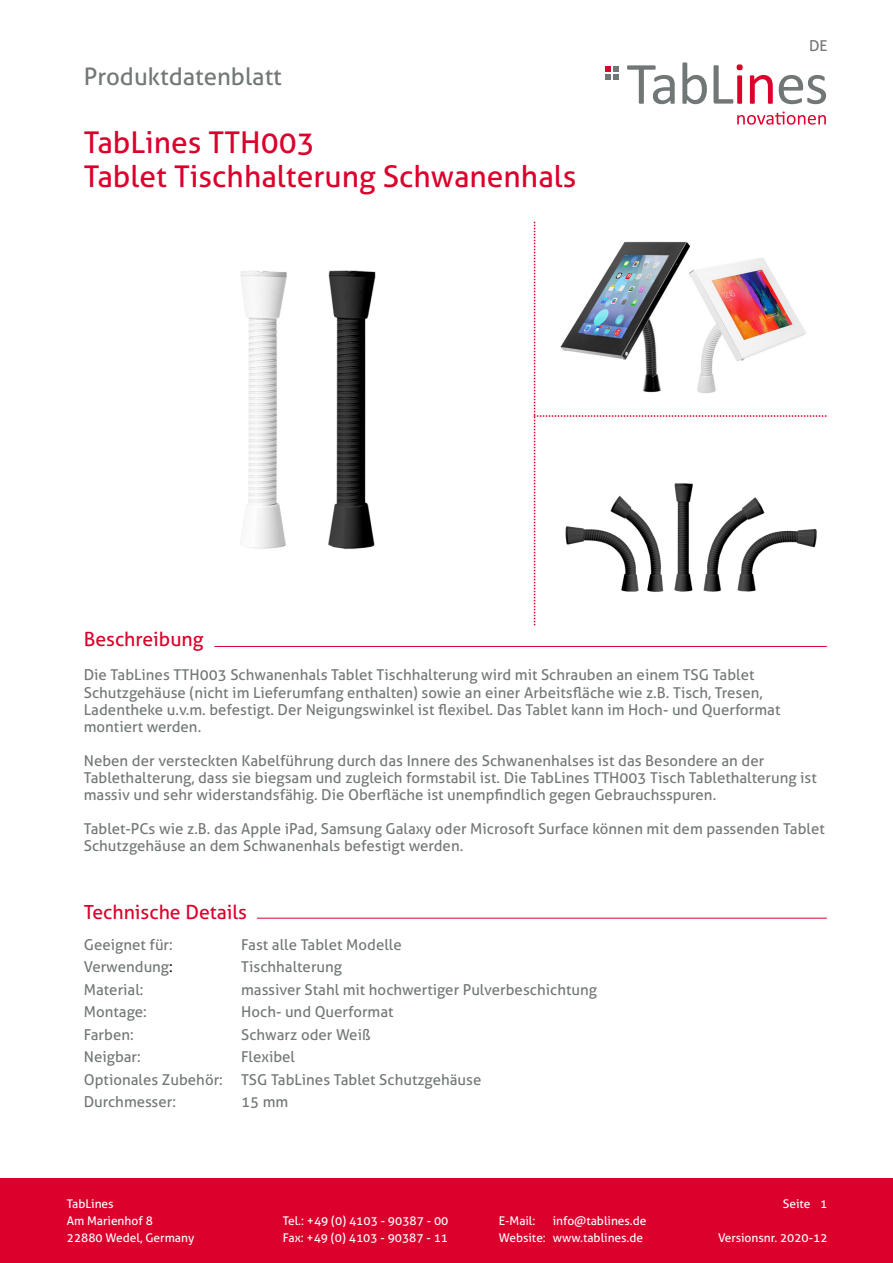
<style>
.page{position:relative;width:893px;height:1263px;background:#fff}
.page>*{position:absolute;margin:0;border:0;box-sizing:border-box;transform-origin:0 0}
.t1{font:30px/34px "Aller";color:#dc012c}
.t2{font:24px "Aller";color:#727777}
.t3{font:19.5px "Aller";color:#dc012c}
.t4{font:15px/22.5px "Aller";color:#727777}
.t5{font:12px/17px "Aller";color:#fff}
.s1{color:#181715}
</style>
<div class="page">
<div style="left:0;top:1178px;width:893px;height:85px;background:#dc012c"></div>
<hr style="left:215px;top:646px;width:612px;height:1px;background:#dc012c">
<hr style="left:257px;top:918px;width:570px;height:1px;background:#dc012c">
<svg style="left:627px;top:65px;width:48px;height:39px"></svg>
<svg style="left:682px;top:62px;width:25px;height:42px"></svg>
<svg style="left:714px;top:64px;width:29px;height:40px"></svg>
<svg style="left:750px;top:75px;width:23px;height:29px"></svg>
<svg style="left:779px;top:75px;width:47px;height:29px"></svg>
<svg style="left:605px;top:66px;width:14px;height:14px"></svg>
<svg style="left:737px;top:112px;width:89px;height:13px"></svg>
<img style="left:240px;top:270px;width:136px;height:279px">
<svg style="left:534px;top:222px;width:294px;height:404px"></svg>
<h2 class="t2" style="left:84px;top:63px;width:200px">Produktdatenblatt</h2>
<h1 class="t1" style="left:84px;top:126px;width:494px">TabLines TTH003<br>Tablet Tischhalterung Schwanenhals</h1>
<h3 class="t3" style="left:84px;top:628px;width:121px">Beschreibung</h3>
<p class="t4" style="left:809px;top:35px;width:20px">DE</p>
<p class="t4" style="left:84px;top:667px;width:698px;line-height:17px">Die TabLines TTH003 Schwanenhals Tablet Tischhalterung wird mit Schrauben an einem TSG Tablet Schutzgehäuse (nicht im Lieferumfang enthalten) sowie an einer Arbeitsfläche wie z.B. Tisch, Tresen, Ladentheke u.v.m. befestigt. Der Neigungswinkel ist flexibel. Das Tablet kann im Hoch- und Querformat montiert werden.</p>
<p class="t4" style="left:84px;top:752px;width:735px;line-height:17px">Neben der versteckten Kabelführung durch das Innere des Schwanenhalses ist das Besondere an der<br>Tablethalterung, dass sie biegsam und zugleich formstabil ist. Die TabLines TTH003 Tisch Tablethalterung ist massiv und sehr widerstandsfähig. Die Oberfläche ist unempfindlich gegen Gebrauchsspuren.</p>
<p class="t4" style="left:84px;top:820px;width:742px;line-height:17px">Tablet-PCs wie z.B. das Apple iPad, Samsung Galaxy oder Microsoft Surface können mit dem passenden Tablet<br>Schutzgehäuse an dem Schwanenhals befestigt werden.</p>
<h3 class="t3" style="left:84px;top:900px;width:165px">Technische Details</h3>
<p class="t4" style="left:84px;top:933px;width:141px">Geeignet für:<br>Verwendung<span class="s1">:<br></span>Material:<br>Montage:<br>Farben:<br>Neigbar:<br>Optionales Zubehör:<br>Durchmesser:</p>
<p class="t4" style="left:241px;top:933px;width:357px">Fast alle Tablet Modelle<br>Tischhalterung<br>massiver Stahl mit hochwertiger Pulverbeschichtung<br>Hoch- und Querformat<br>Schwarz oder Weiß<br>Flexibel<br>TSG TabLines Tablet Schutzgehäuse<br>15 mm</p>
<p class="t5" style="left:67px;top:1195px;width:88px">TabLines<br>Am Marienhof 8</p>
<p class="t5" style="left:283px;top:1212px;width:167px">Tel.: +49 (0) 4103 - 90387 - 00</p>
<p class="t5" style="left:499px;top:1212px;width:38px">E-Mail:</p>
<p class="t5" style="left:553px;top:1212px;width:95px">info@tablines.de</p>
<p class="t5" style="left:67px;top:1229px;width:129px">22880 Wedel, Germany</p>
<p class="t5" style="left:283px;top:1229px;width:167px">Fax: +49 (0) 4103 - 90387 - 11</p>
<p class="t5" style="left:499px;top:1229px;width:146px">Website: www.tablines.de</p>
<p class="t5" style="left:783px;top:1195px;width:46px">Seite 1</p>
<p class="t5" style="left:718px;top:1229px;width:111px">Versionsnr. 2020-12</p>
</div>
